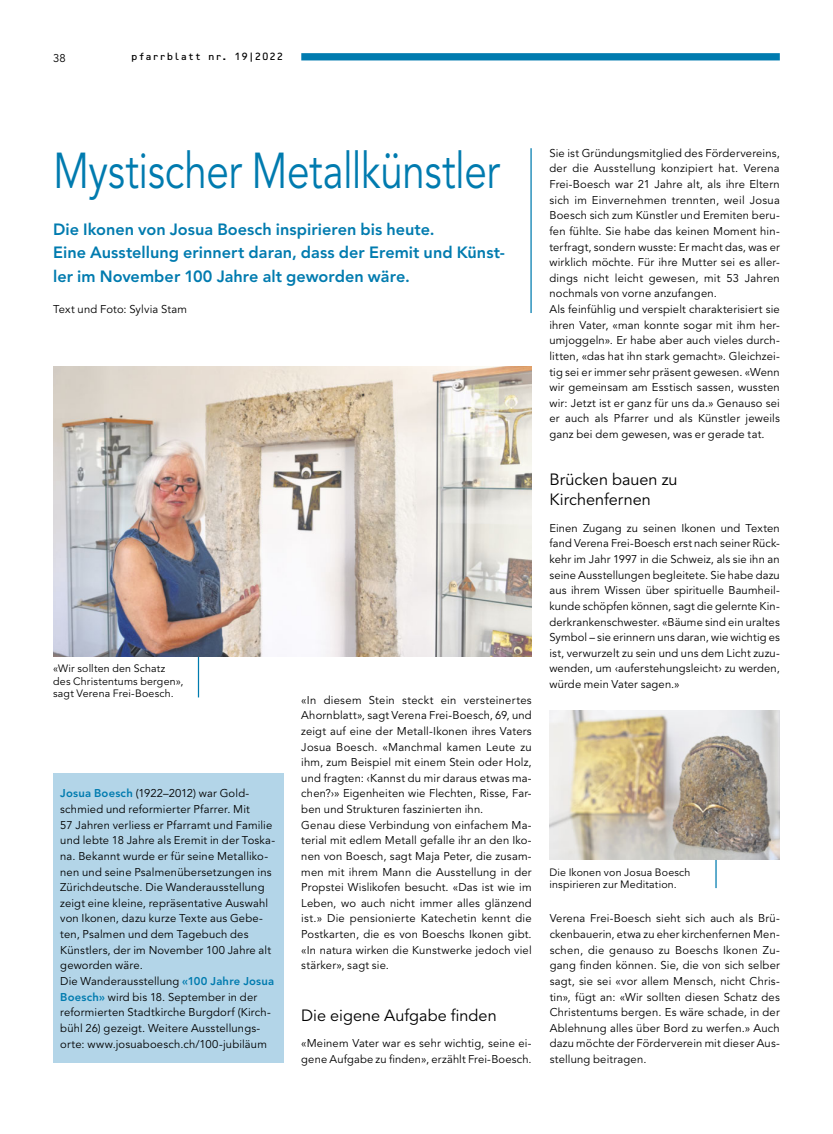
<style>
.page{position:relative;width:833px;height:1134px;background:#fff}
.page>*{position:absolute;margin:0;border:0;box-sizing:border-box;transform-origin:0 0}
.t1{font:50px "Avenir LT Pro";letter-spacing:-.01em;color:#007baf;scale:.81 1}
.t2{font:800 16.25px/23.4px "Avenir LT Pro";color:#007baf}
.t3{font:16.25px/20px "Avenir LT Pro";color:#000}
.t4{font:11.25px/15.6px "Avenir LT Pro";letter-spacing:.015em;color:#000}
.t5{font:10.62px/12.5px "Avenir LT Pro";letter-spacing:.02em;color:#000}
.t6{font:10px "OCRB Std";letter-spacing:-.01em;color:#000}
.s1{font-weight:800;color:#007baf}
</style>
<div class="page">
<div style="left:301px;top:53px;width:479px;height:7px;background:#007baf"></div>
<img style="left:549px;top:710px;width:231px;height:150px">
<img style="left:53px;top:367px;width:478px;height:290px">
<hr style="left:530px;top:148px;width:1px;height:165px;background:#007baf">
<hr style="left:198px;top:657px;width:1px;height:40px;background:#007baf">
<div style="left:53px;top:773px;width:230px;height:290px;background:#b3d5e8"></div>
<svg style="left:715px;top:860px;width:1px;height:28px"></svg>
<p class="t4" style="left:53px;top:50px;width:14px">38</p>
<p class="t6" style="left:131px;top:51px;width:154px">pfarrblatt nr. 19|2022</p>
<h1 class="t1" style="left:53px;top:141px;width:553px">Mystischer Metallkünstler</h1>
<h2 class="t2" style="left:53px;top:218px;width:453px">Die Ikonen von Josua Boesch inspirieren bis heute.<br>Eine Ausstellung erinnert daran, dass der Eremit und Künst&shy;ler im November 100 Jahre alt geworden wäre.</h2>
<p class="t4" style="left:53px;top:302px;width:135px">Text und Foto: Sylvia Stam</p>
<p class="t5" style="left:53px;top:663px;width:132px">«Wir sollten den Schatz des Christentums bergen», sagt Verena Frei-Boesch.</p>
<p class="t4" style="left:60px;top:786px;width:216px"><span class="s1">Josua Boesch</span> (1922–2012) war Gold&shy;schmied und reformierter Pfarrer. Mit<br>57 Jahren verliess er Pfarramt und Familie und lebte 18 Jahre als Eremit in der Toska&shy;na. Bekannt wurde er für seine Metalliko&shy;nen und seine Psalmenübersetzungen ins Zürichdeutsche. Die Wanderausstellung zeigt eine kleine, repräsentative Auswahl von Ikonen, dazu kurze Texte aus Gebe&shy;ten, Psalmen und dem Tagebuch des Künstlers, der im November 100 Jahre alt geworden wäre.<br>Die Wanderausstellung <span class="s1">«100 Jahre Josua Boesch»</span> wird bis 18. September in der reformierten Stadtkirche Burgdorf (Kirch&shy;bühl 26) gezeigt. Weitere Ausstellungs&shy;orte: www.josuaboesch.ch/100-jubiläum</p>
<p class="t4" style="left:301px;top:692px;width:232px">«In diesem Stein steckt ein versteinertes Ahornblatt», sagt Verena Frei-Boesch, 69, und zeigt auf eine der Metall-Ikonen ihres Vaters Josua Boesch. «Manchmal kamen Leute zu ihm, zum Beispiel mit einem Stein oder Holz, und fragten: ‹Kannst du mir daraus etwas ma&shy;chen?›» Eigenheiten wie Flechten, Risse, Far&shy;ben und Strukturen faszinierten ihn.<br>Genau diese Verbindung von einfachem Ma&shy;terial mit edlem Metall gefalle ihr an den Iko&shy;nen von Boesch, sagt Maja Peter, die zusam&shy;men mit ihrem Mann die Ausstellung in der Propstei Wislikofen besucht. «Das ist wie im Leben, wo auch nicht immer alles glänzend ist.» Die pensionierte Katechetin kennt die Postkarten, die es von Boeschs Ikonen gibt. «In natura wirken die Kunstwerke jedoch viel stärker», sagt sie.</p>
<h2 class="t3" style="left:301px;top:1005px;width:197px">Die eigene Aufgabe finden</h2>
<p class="t4" style="left:301px;top:1036px;width:232px">«Meinem Vater war es sehr wichtig, seine ei&shy;gene Aufgabe zu finden», erzählt Frei-Boesch.</p>
<p class="t4" style="left:549px;top:145px;width:232px">Sie ist Gründungsmitglied des Fördervereins, der die Ausstellung konzipiert hat. Verena Frei-Boesch war 21 Jahre alt, als ihre Eltern sich im Einvernehmen trennten, weil Josua Boesch sich zum Künstler und Eremiten beru&shy;fen fühlte. Sie habe das keinen Moment hin&shy;terfragt, sondern wusste: Er macht das, was er wirklich möchte. Für ihre Mutter sei es aller&shy;dings nicht leicht gewesen, mit 53 Jahren nochmals von vorne anzufangen.<br>Als feinfühlig und verspielt charakterisiert sie ihren Vater, «man konnte sogar mit ihm her&shy;umjoggeln». Er habe aber auch vieles durch&shy;litten, «das hat ihn stark gemacht». Gleichzei&shy;tig sei er immer sehr präsent gewesen. «Wenn wir gemeinsam am Esstisch sassen, wussten wir: Jetzt ist er ganz für uns da.» Genauso sei er auch als Pfarrer und als Künstler jeweils ganz bei dem gewesen, was er gerade tat.</p>
<h2 class="t3" style="left:549px;top:470px;width:130px">Brücken bauen zu<br>Kirchenfernen</h2>
<p class="t4" style="left:549px;top:520px;width:232px;text-align:justify">Einen Zugang zu seinen Ikonen und Texten fand Verena Frei-Boesch erst nach seiner Rück&shy;kehr im Jahr 1997 in die Schweiz, als sie ihn an seine Ausstellungen begleitete. Sie habe dazu aus ihrem Wissen über spirituelle Baumheil&shy;kunde schöpfen können, sagt die gelernte Kin&shy;derkrankenschwester. «Bäume sind ein uraltes Symbol – sie erinnern uns daran, wie wichtig es ist, verwurzelt zu sein und uns dem Licht zuzu&shy;wenden, um ‹auferstehungsleicht› zu werden, würde mein Vater sagen.»</p>
<p class="t5" style="left:549px;top:866px;width:143px">Die Ikonen von Josua Boesch inspirieren zur Meditation.</p>
<p class="t4" style="left:550px;top:911px;width:232px;text-align:justify">Verena Frei-Boesch sieht sich auch als Brü&shy;ckenbauerin, etwa zu eher kirchenfernen Men&shy;schen, die genauso zu Boeschs Ikonen Zu&shy;gang finden können. Sie, die von sich selber sagt, sie sei «vor allem Mensch, nicht Chris&shy;tin», fügt an: «Wir sollten diesen Schatz des Christentums bergen. Es wäre schade, in der Ablehnung alles über Bord zu werfen.» Auch dazu möchte der Förderverein mit dieser Aus&shy;stellung beitragen.</p>
</div>
